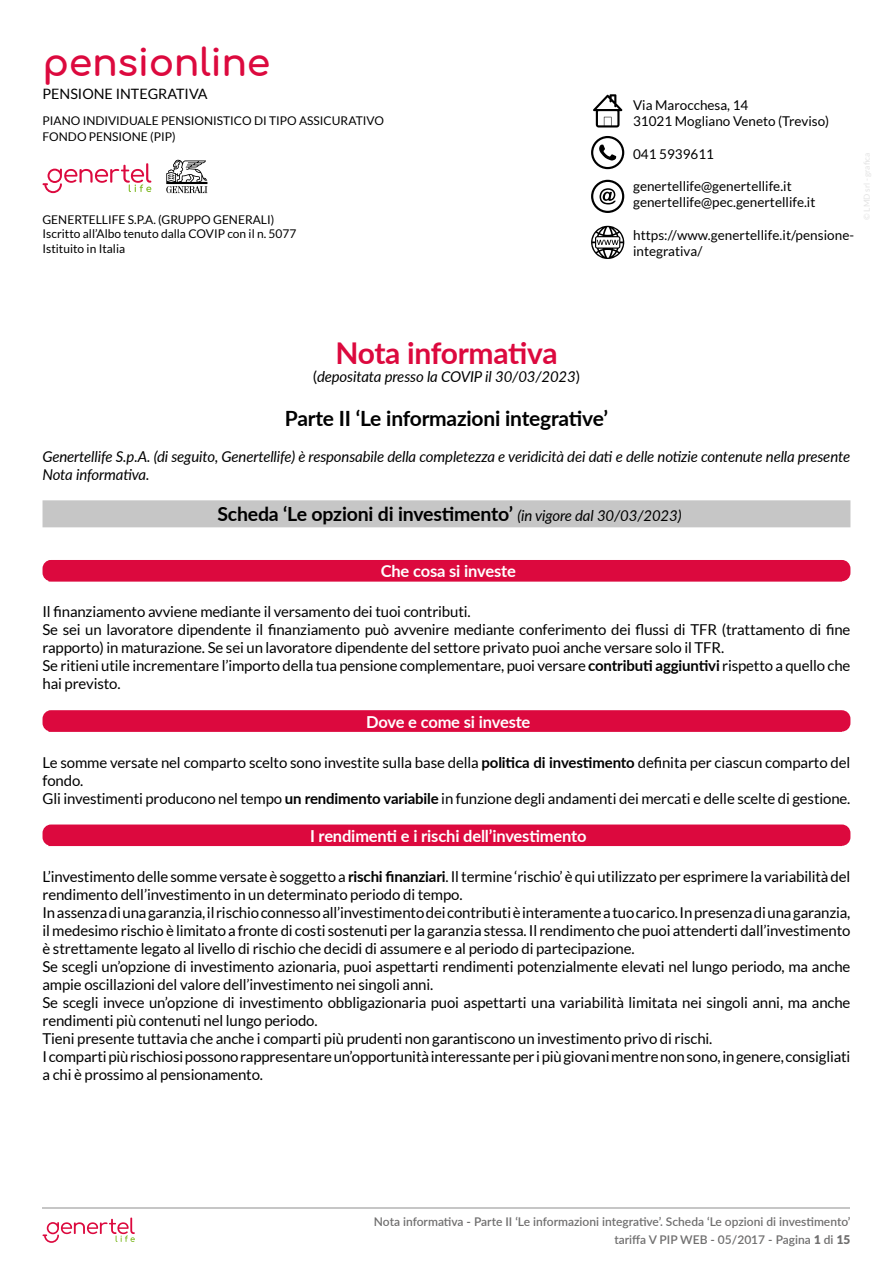
<style>
.page{position:relative;width:893px;height:1263px;background:#fff}
.page>*{position:absolute;margin:0;border:0;box-sizing:border-box;transform-origin:0 0}
.t1{font:700 37.95px "Comfortaa";letter-spacing:-.01em;color:#dc093e}
.t2{font:700 30px "Lato";letter-spacing:-.015em;color:#dc093e}
.t3{font:700 21px "Lato";letter-spacing:-.01em;color:#000}
.t4{font:700 19.5px "Lato";letter-spacing:-.01em;color:#000}
.t5{font:700 16.5px "Lato";letter-spacing:-.01em;color:#fff}
.t6{font:15px/18px "Lato";letter-spacing:-.01em;color:#000}
.t7{font:italic 15px/18px "Lato";letter-spacing:-.01em;color:#000}
.t8{font:14.25px "Lato";color:#000}
.t9{font:13.5px/16.2px "Lato";color:#000}
.t10{font:12px/14.4px "Lato";color:#000}
.t11{font:600 12px/18px "Lato";color:#706f6f;text-align:right}
.s1{font-style:normal}
.s2{font-weight:400;font-style:italic;font-size:15px}
.s3{font-weight:700}
.s4{font-weight:900}
</style>
<div class="page">
<hr style="left:43px;top:1208px;width:807px;height:1px;background:#c6c6c6">
<svg style="left:43px;top:1217px;width:92px;height:26px"></svg>
<div style="left:43px;top:500px;width:807px;height:27px;background:#c6c6c6"></div>
<div style="left:49px;top:560px;width:793px;height:21px;background:#dc093e"></div>
<div style="left:43px;top:710px;width:807px;height:21px;background:#dc093e;border-radius:9px"></div>
<div style="left:49px;top:711px;width:793px;height:21px;background:#dc093e"></div>
<div style="left:43px;top:824px;width:807px;height:22px;background:#dc093e;border-radius:9px"></div>
<svg style="left:43px;top:163px;width:108px;height:30px"></svg>
<svg style="left:166px;top:160px;width:41px;height:33px"></svg>
<svg style="left:591px;top:136px;width:33px;height:33px"></svg>
<svg style="left:591px;top:180px;width:33px;height:33px"></svg>
<svg style="left:593px;top:94px;width:29px;height:33px"></svg>
<svg style="left:591px;top:226px;width:33px;height:33px"></svg>
<h1 class="t1" style="left:43px;top:27px;width:229px">pensionline</h1>
<p class="t10" style="left:43px;top:112px;width:343px;line-height:16.2px">PIANO INDIVIDUALE PENSIONISTICO DI TIPO ASSICURATIVO<br>FONDO PENSIONE (PIP)</p>
<p class="t8" style="left:43px;top:86px;width:167px">PENSIONE INTEGRATIVA</p>
<p class="t10" style="left:43px;top:212px;width:255px">GENERTELLIFE S.P.A. (GRUPPO GENERALI)<br>Iscritto all’Albo tenuto dalla COVIP con il n. 5077<br>Istituito in Italia</p>
<p class="t9" style="left:633px;top:97px;width:197px">Via Marocchesa, 14<br>31021 Mogliano Veneto (Treviso)</p>
<p class="t9" style="left:633px;top:145px;width:82px">041 5939611</p>
<p class="t9" style="left:633px;top:178px;width:184px">genertellife@genertellife.it genertellife@pec.genertellife.it</p>
<p class="t9" style="left:633px;top:226px;width:223px">https://www.genertellife.it/pensione&shy;integrativa/</p>
<h2 class="t2" style="left:335px;top:331px;width:224px">Nota informativa</h2>
<p class="t7" style="left:313px;top:367px;width:269px"><span class="s1">(</span>depositata presso la COVIP il 30/03/2023<span class="s1">)</span></p>
<h3 class="t3" style="left:285px;top:402px;width:325px">Parte II ‘Le informazioni integrative’</h3>
<p class="t7" style="left:43px;top:446px;width:809px">Genertellife S.p.A. (di seguito, Genertellife) è responsabile della completezza e veridicità dei dati e delle notizie contenute nella presente<br>Nota informativa.</p>
<h3 class="t4" style="left:217px;top:499px;width:466px">Scheda ‘Le opzioni di investimento’ <span class="s2">(in vigore dal 30/03/2023)</span></h3>
<p class="t5" style="left:381px;top:559px;width:137px">Che cosa si investe</p>
<p class="t6" style="left:43px;top:603px;width:809px">Il finanziamento avviene mediante il versamento dei tuoi contributi.<br>Se sei un lavoratore dipendente il finanziamento può avvenire mediante conferimento dei flussi di TFR (trattamento di fine rapporto) in maturazione. Se sei un lavoratore dipendente del settore privato puoi anche versare solo il TFR.<br>Se ritieni utile incrementare l’importo della tua pensione complementare, puoi versare <span class="s3">contributi aggiuntivi</span> rispetto a quello che hai previsto.</p>
<p class="t5" style="left:366px;top:709px;width:166px">Dove e come si investe</p>
<p class="t6" style="left:43px;top:753px;width:809px">Le somme versate nel comparto scelto sono investite sulla base della <span class="s3">politica di investimento</span> definita per ciascun comparto del fondo.<br>Gli investimenti producono nel tempo <span class="s3">un rendimento variabile</span> in funzione degli andamenti dei mercati e delle scelte di gestione.</p>
<p class="t5" style="left:310px;top:824px;width:278px">I rendimenti e i rischi dell’investimento</p>
<p class="t6" style="left:43px;top:867px;width:809px">L’investimento delle somme versate è soggetto a <span class="s3">rischi finanziari</span>. Il termine ‘rischio’ è qui utilizzato per esprimere la variabilità del rendimento dell’investimento in un determinato periodo di tempo.<br>In assenza di una garanzia, il rischio connesso all’investimento dei contributi è interamente a tuo carico. In presenza di una garanzia, il medesimo rischio è limitato a fronte di costi sostenuti per la garanzia stessa. Il rendimento che puoi attenderti dall’investimento è strettamente legato al livello di rischio che decidi di assumere e al periodo di partecipazione.<br>Se scegli un’opzione di investimento azionaria, puoi aspettarti rendimenti potenzialmente elevati nel lungo periodo, ma anche ampie oscillazioni del valore dell’investimento nei singoli anni.<br>Se scegli invece un’opzione di investimento obbligazionaria puoi aspettarti una variabilità limitata nei singoli anni, ma anche rendimenti più contenuti nel lungo periodo.<br>Tieni presente tuttavia che anche i comparti più prudenti non garantiscono un investimento privo di rischi.<br>I comparti più rischiosi possono rappresentare un’opportunità interessante per i più giovani mentre non sono, in genere, consigliati a chi è prossimo al pensionamento.</p>
<p class="t11" style="left:374px;top:1212px;width:478px">Nota informativa - Parte II ‘Le informazioni integrative’. Scheda ‘Le opzioni di investimento’ tariffa V PIP WEB - 05/2017 - Pagina <span class="s4">1</span> di <span class="s4">15</span></p>
</div>
